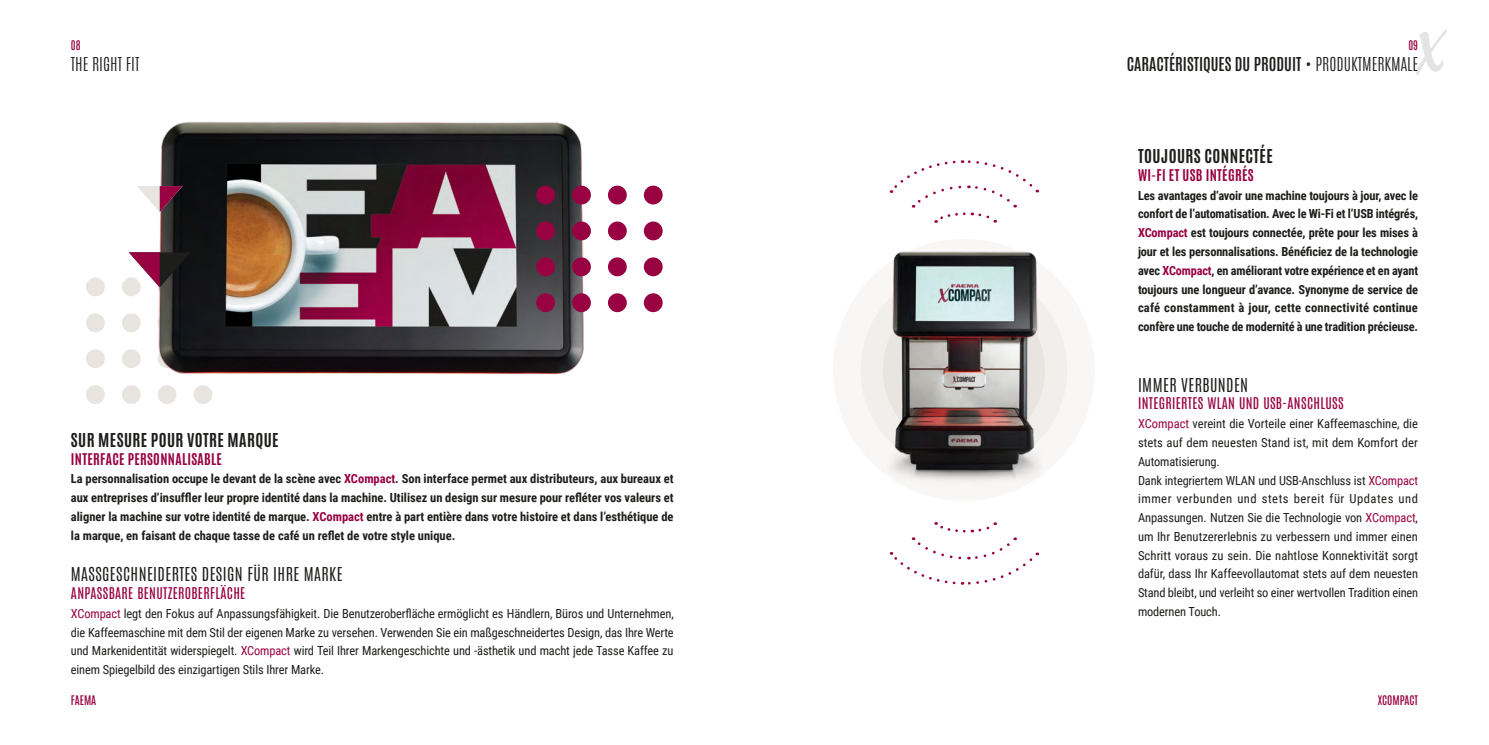
<style>
.page{position:relative;width:1489px;height:745px;background:#fff}
.page>*{position:absolute;margin:0;border:0;box-sizing:border-box;transform-origin:0 0}
.t1{font:300 16.25px "Antonio";letter-spacing:.025em;color:#1d1d1b}
.t2{font:700 16.25px "Antonio";letter-spacing:.025em;color:#1d1d1b}
.t3{font:600 16.25px "Antonio";color:#1d1d1b}
.t4{font:100 16.25px "Antonio";color:#1d1d1b}
.t5{font:13.75px "Antonio";letter-spacing:.025em;color:#980242}
.t6{font:700 13.75px "Antonio";letter-spacing:.025em;color:#980242}
.t7{font:12.5px/18.8px "Roboto Condensed";letter-spacing:-.005em;color:#1d1d1b}
.t8{font:700 12.5px/18.8px "Roboto Condensed";letter-spacing:-.01em;color:#1d1d1b;text-align:justify}
.t9{font:500 11.25px "Antonio";color:#980242}
.s1{color:#980242}
.s2{font-weight:100}
</style>
<div class="page">
<svg style="left:1416px;top:29px;width:30px;height:46px"></svg>
<div style="left:86px;top:277px;width:19px;height:19px;background:#e8e5e0;border-radius:50%"></div>
<div style="left:122px;top:277px;width:19px;height:19px;background:#e8e5e0;border-radius:50%"></div>
<div style="left:86px;top:313px;width:19px;height:19px;background:#e8e5e0;border-radius:50%"></div>
<div style="left:122px;top:313px;width:19px;height:19px;background:#e8e5e0;border-radius:50%"></div>
<div style="left:86px;top:349px;width:19px;height:19px;background:#e8e5e0;border-radius:50%"></div>
<div style="left:122px;top:349px;width:19px;height:19px;background:#e8e5e0;border-radius:50%"></div>
<div style="left:86px;top:385px;width:19px;height:19px;background:#e8e5e0;border-radius:50%"></div>
<div style="left:122px;top:385px;width:19px;height:19px;background:#e8e5e0;border-radius:50%"></div>
<div style="left:833px;top:239px;width:261px;height:261px;background:#f8f7f5;border-radius:50%"></div>
<svg style="left:914px;top:160px;width:98px;height:13px"></svg>
<svg style="left:889px;top:522px;width:148px;height:63px"></svg>
<img style="left:128px;top:122px;width:488px;height:282px">
<div style="left:536px;top:185px;width:19px;height:19px;background:#980242;border-radius:50%"></div>
<div style="left:572px;top:185px;width:19px;height:19px;background:#980242;border-radius:50%"></div>
<div style="left:608px;top:185px;width:18px;height:19px;background:#980242;border-radius:50%"></div>
<div style="left:643px;top:185px;width:19px;height:19px;background:#980242;border-radius:50%"></div>
<div style="left:536px;top:221px;width:19px;height:19px;background:#980242;border-radius:50%"></div>
<div style="left:572px;top:221px;width:19px;height:19px;background:#980242;border-radius:50%"></div>
<div style="left:608px;top:221px;width:18px;height:19px;background:#980242;border-radius:50%"></div>
<div style="left:643px;top:221px;width:19px;height:19px;background:#980242;border-radius:50%"></div>
<div style="left:536px;top:257px;width:19px;height:19px;background:#980242;border-radius:50%"></div>
<div style="left:572px;top:257px;width:19px;height:19px;background:#980242;border-radius:50%"></div>
<div style="left:608px;top:257px;width:18px;height:19px;background:#980242;border-radius:50%"></div>
<div style="left:643px;top:257px;width:19px;height:19px;background:#980242;border-radius:50%"></div>
<div style="left:536px;top:293px;width:19px;height:19px;background:#980242;border-radius:50%"></div>
<div style="left:572px;top:293px;width:19px;height:19px;background:#980242;border-radius:50%"></div>
<div style="left:608px;top:293px;width:18px;height:19px;background:#980242;border-radius:50%"></div>
<div style="left:643px;top:293px;width:19px;height:19px;background:#980242;border-radius:50%"></div>
<svg style="left:129px;top:252px;width:62px;height:35px"></svg>
<svg style="left:137px;top:186px;width:46px;height:26px"></svg>
<img style="left:882px;top:173px;width:163px;height:309px">
<p class="t9" style="left:71px;top:37px;width:11px">08</p>
<p class="t9" style="left:1408px;top:37px;width:11px">09</p>
<h1 class="t4" style="left:71px;top:53px;width:70px">THE RIGHT FIT</h1>
<h1 class="t2" style="left:71px;top:428px;width:209px">SUR MESURE POUR VOTRE MARQUE</h1>
<p class="t6" style="left:71px;top:448px;width:152px">INTERFACE PERSONNALISABLE</p>
<p class="t8" style="left:71px;top:469px;width:604px">La personnalisation occupe le devant de la scène avec <span class="s1">XCompact</span>. Son interface permet aux distributeurs, aux bureaux et aux entreprises d’insuffler leur propre identité dans la machine. Utilisez un design sur mesure pour refléter vos valeurs et aligner la machine sur votre identité de marque. <span class="s1">XCompact</span> entre à part entière dans votre histoire et dans l’esthétique de la marque, en faisant de chaque tasse de café un reflet de votre style unique.</p>
<h1 class="t1" style="left:71px;top:562px;width:273px">MASSGESCHNEIDERTES DESIGN FÜR IHRE MARKE</h1>
<p class="t5" style="left:71px;top:583px;width:176px">ANPASSBARE BENUTZEROBERFLÄCHE</p>
<p class="t7" style="left:71px;top:603px;width:604px;text-align:justify"><span class="s1">XCompact</span> legt den Fokus auf Anpassungsfähigkeit. Die Benutzeroberfläche ermöglicht es Händlern, Büros und Unternehmen, die Kaffeemaschine mit dem Stil der eigenen Marke zu versehen. Verwenden Sie ein maßgeschneidertes Design, das Ihre Werte und Markenidentität widerspiegelt. <span class="s1">XCompact</span> wird Teil Ihrer Markengeschichte und -ästhetik und macht jede Tasse Kaffee zu einem Spiegelbild des einzigartigen Stils Ihrer Marke.</p>
<h1 class="t3" style="left:1126px;top:52px;width:293px">CARACTÉRISTIQUES DU PRODUIT <span class="s2">• PRODUKTMERKMALE</span></h1>
<h1 class="t2" style="left:1137px;top:144px;width:136px">TOUJOURS CONNECTÉE</h1>
<p class="t6" style="left:1137px;top:165px;width:117px">WI-FI ET USB INTÉGRÉS</p>
<p class="t8" style="left:1137px;top:185px;width:282px">Les avantages d’avoir une machine toujours à jour, avec le confort de l’automatisation. Avec le Wi-Fi et l’USB intégrés, <span class="s1">XCompact</span> est toujours connectée, prête pour les mises à jour et les personnalisations. Bénéficiez de la technologie avec <span class="s1">XCompact</span>, en améliorant votre expérience et en ayant toujours une longueur d’avance. Synonyme de service de café constamment à jour, cette connectivité continue confère une touche de modernité à une tradition précieuse.</p>
<h1 class="t1" style="left:1137px;top:373px;width:112px">IMMER VERBUNDEN</h1>
<p class="t5" style="left:1137px;top:393px;width:207px">INTEGRIERTES WLAN UND USB-ANSCHLUSS</p>
<p class="t7" style="left:1137px;top:413px;width:282px"><span class="s1">XCompact</span> vereint die Vorteile einer Kaffeemaschine, die stets auf dem neuesten Stand ist, mit dem Komfort der Automatisierung.<br>Dank integriertem WLAN und USB-Anschluss ist <span class="s1">XCompact </span>immer verbunden und stets bereit für Updates und Anpassungen. Nutzen Sie die Technologie von <span class="s1">XCompact</span>, um Ihr Benutzererlebnis zu verbessern und immer einen Schritt voraus zu sein. Die nahtlose Konnektivität sorgt dafür, dass Ihr Kaffeevollautomat stets auf dem neuesten Stand bleibt, und verleiht so einer wertvollen Tradition einen modernen Touch.</p>
<p class="t9" style="left:71px;top:691px;width:27px">FAEMA</p>
<p class="t9" style="left:1377px;top:691px;width:42px">XCOMPACT</p>
</div>
